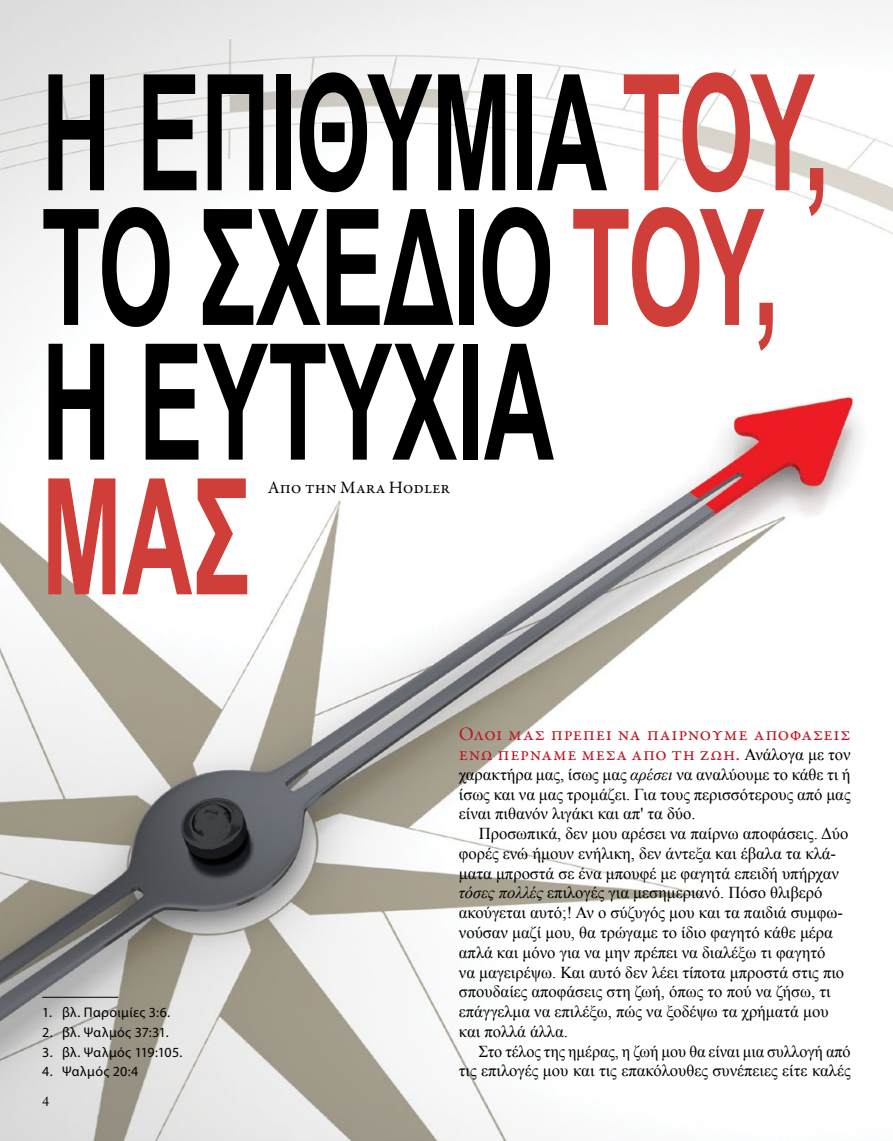
<style>
.page{position:relative;width:893px;height:1141px;background:#fff}
.page>*{position:absolute;margin:0;border:0;box-sizing:border-box;transform-origin:0 0}
.t1{font:700 161.88px/134.8px "Arial";letter-spacing:-.01em;color:#000;scale:.6 1}
.t2{font:700 161.88px "Arial";color:#cf3e39;scale:.6 1}
.t3{font:19.25px/19.8px "Garamond Premr Pro";letter-spacing:.025em;color:#be1622}
.t4{font:17.5px "Garamond Premr Pro";color:#000}
.t5{font:16.62px/19.8px "Times New Roman";color:#000;text-align:justify}
.t6{font:14px "Myriad Pro";letter-spacing:.025em;color:#000}
.t7{font:14px "Adobe Caslon Pro";color:#000}
.s1{color:#cf3e39}
.s2{font-family:"Times New Roman";font-size:16.62px;color:#000}
.s3{font-style:italic}
</style>
<div class="page">
<img style="left:0;top:0;width:893px;height:1141px">
<hr style="left:42px;top:997px;width:76px;height:1px;background:#000">
<h1 class="t1" style="left:41px;top:71px;width:1316px">Η ΕΠΙΘΥΜΙΑ <span class="s1">ΤΟΥ,<br></span>ΤΟ ΣΧΕΔΙΟ <span class="s1">ΤΟΥ,<br></span>Η ΕΥΤΥΧΙΑ</h1>
<h1 class="t2" style="left:41px;top:430px;width:350px">ΜΑΣ</h1>
<p class="t4" style="left:268px;top:477px;width:184px">Απο την Mara Hodler</p>
<p class="t6" style="left:42px;top:1004px;width:130px">1. βλ. Παροιμίες 3:6.</p>
<p class="t6" style="left:42px;top:1024px;width:128px">2. βλ. Ψαλμός 37:31.</p>
<p class="t6" style="left:42px;top:1043px;width:142px">3. βλ. Ψαλμός 119:105.</p>
<p class="t6" style="left:42px;top:1063px;width:98px">4. Ψαλμός 20:4</p>
<p class="t7" style="left:42px;top:1093px;width:8px">4</p>
<p class="t3" style="left:459px;top:725px;width:393px">Όλοι μας πρέπει να παίρνουμε αποφάσεις ενώ περνάμε μέσα από τη ζωή. <span class="s2">Ανάλογα με τον</span></p>
<p class="t5" style="left:459px;top:764px;width:393px">χαρακτήρα μας, ίσως μας <span class="s3">αρέσει</span> να αναλύουμε το κάθε τι ή ίσως και να μας τρομάζει. Για τους περισσότερους από μας είναι πιθανόν λιγάκι και απ' τα δύο.</p>
<p class="t5" style="left:459px;top:823px;width:391px;text-align:left;text-indent:20px">Προσωπικά, δεν μου αρέσει να παίρνω αποφάσεις. Δύο φορές ενώ ήμουν ενήλικη, δεν άντεξα και έβαλα τα κλά&shy;ματα μπροστά σε ένα μπουφέ με φαγητά επειδή υπήρχαν <span class="s3">τόσες πολλές</span> επιλογές για μεσημεριανό. Πόσο θλιβερό ακούγεται αυτό;! Αν ο σύζυγός μου και τα παιδιά συμφω&shy;νούσαν μαζί μου, θα τρώγαμε το ίδιο φαγητό κάθε μέρα απλά και μόνο για να μην πρέπει να διαλέξω τι φαγητό<br>να μαγειρέψω. Και αυτό δεν λέει τίποτα μπροστά στις πιο σπουδαίες αποφάσεις στη ζωή, όπως το πού να ζήσω, τι επάγγελμα να επιλέξω, πώς να ξοδέψω τα χρήματά μου και πολλά άλλα.</p>
<p class="t5" style="left:459px;top:1041px;width:393px;text-align:right">Στο τέλος της ημέρας, η ζωή μου θα είναι μια συλλογή από τις επιλογές μου και τις επακόλουθες συνέπειες είτε καλές</p>
</div>
